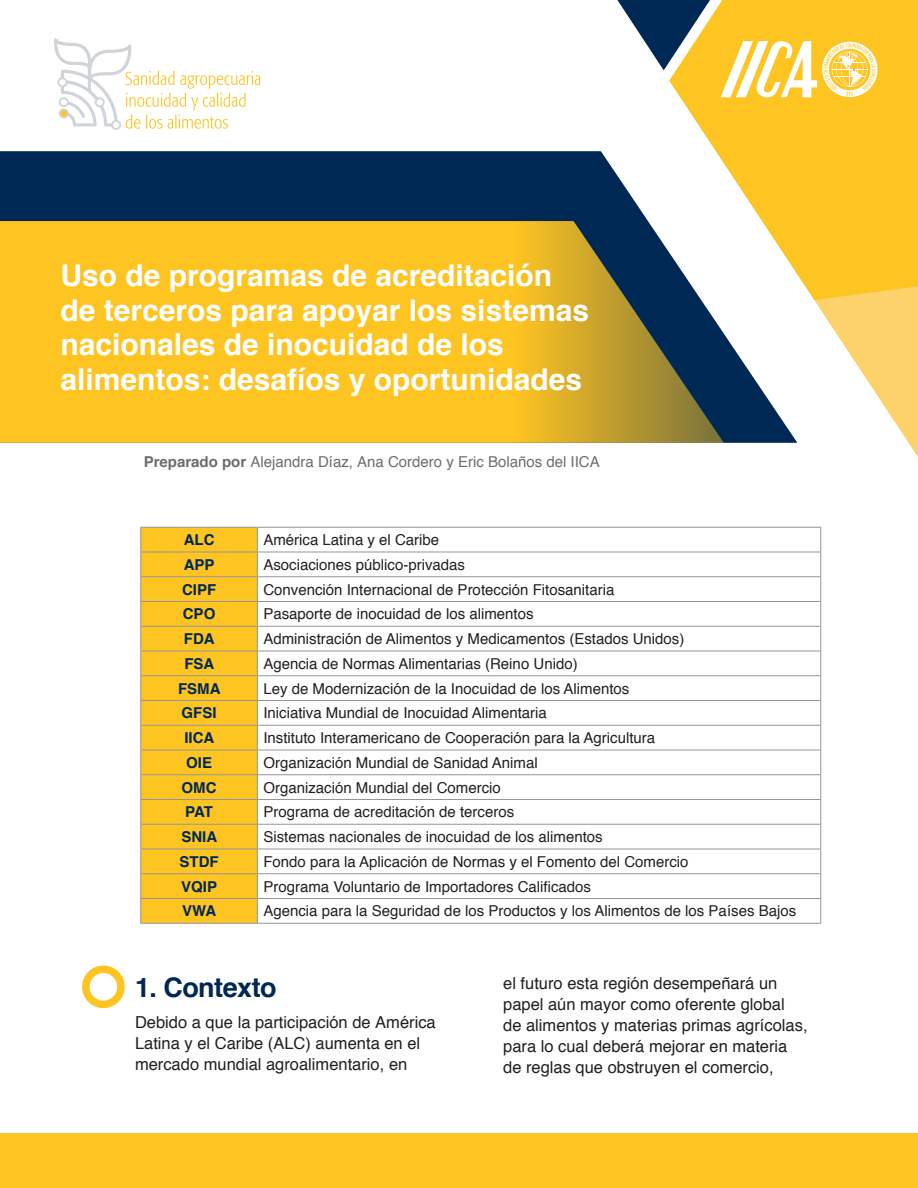
<style>
.page{position:relative;width:918px;height:1188px;background:#fff}
.page>*{position:absolute;margin:0;border:0;box-sizing:border-box;transform-origin:0 0}
.t1{font:700 30px/34.5px "Helvetica";color:#fff}
.t2{font:700 27px "Helvetica";letter-spacing:-.02em;color:#002855}
.List_Paragraph{font:16.5px/21px "Helvetica";color:#231f20}
.t3{font:15px "Helvetica";color:#231f20}
.t4{font:700 15px "Helvetica";color:#002855}
.t5{font:15px "Helvetica";color:#6c6d70}
.s1{font-weight:700}
</style>
<div class="page">
<svg style="left:681px;top:0;width:237px;height:443px;background:#feca39"></svg>
<svg style="left:0;top:151px;width:797px;height:292px;fill:#002855"></svg>
<div style="left:141px;top:528px;width:116px;height:395px;background:#fec422"></div>
<hr style="left:140px;top:527px;width:117px;height:1px;background:#939598">
<hr style="left:257px;top:527px;width:564px;height:1px;background:#939598">
<hr style="left:140px;top:552px;width:117px;height:1px;background:#939598">
<hr style="left:257px;top:552px;width:564px;height:1px;background:#939598">
<hr style="left:140px;top:576px;width:117px;height:1px;background:#939598">
<hr style="left:257px;top:576px;width:564px;height:1px;background:#939598">
<hr style="left:140px;top:601px;width:117px;height:1px;background:#939598">
<hr style="left:257px;top:601px;width:564px;height:1px;background:#939598">
<hr style="left:140px;top:626px;width:117px;height:1px;background:#939598">
<hr style="left:257px;top:626px;width:564px;height:1px;background:#939598">
<hr style="left:140px;top:651px;width:117px;height:1px;background:#939598">
<hr style="left:257px;top:651px;width:564px;height:1px;background:#939598">
<hr style="left:140px;top:675px;width:117px;height:1px;background:#939598">
<hr style="left:257px;top:675px;width:564px;height:1px;background:#939598">
<hr style="left:140px;top:700px;width:117px;height:1px;background:#939598">
<hr style="left:257px;top:700px;width:564px;height:1px;background:#939598">
<hr style="left:140px;top:725px;width:117px;height:1px;background:#939598">
<hr style="left:257px;top:725px;width:564px;height:1px;background:#939598">
<hr style="left:140px;top:750px;width:117px;height:1px;background:#939598">
<hr style="left:257px;top:750px;width:564px;height:1px;background:#939598">
<hr style="left:140px;top:774px;width:117px;height:1px;background:#939598">
<hr style="left:257px;top:774px;width:564px;height:1px;background:#939598">
<hr style="left:140px;top:799px;width:117px;height:1px;background:#939598">
<hr style="left:257px;top:799px;width:564px;height:1px;background:#939598">
<hr style="left:140px;top:824px;width:117px;height:1px;background:#939598">
<hr style="left:257px;top:824px;width:564px;height:1px;background:#939598">
<hr style="left:140px;top:849px;width:117px;height:1px;background:#939598">
<hr style="left:257px;top:849px;width:564px;height:1px;background:#939598">
<hr style="left:140px;top:873px;width:117px;height:1px;background:#939598">
<hr style="left:257px;top:873px;width:564px;height:1px;background:#939598">
<hr style="left:140px;top:898px;width:117px;height:1px;background:#939598">
<svg style="left:140px;top:528px;width:1px;height:395px"></svg>
<hr style="left:257px;top:898px;width:564px;height:1px;background:#939598">
<svg style="left:257px;top:528px;width:1px;height:395px"></svg>
<svg style="left:820px;top:528px;width:1px;height:395px"></svg>
<hr style="left:140px;top:923px;width:117px;height:1px;background:#939598">
<hr style="left:257px;top:923px;width:564px;height:1px;background:#939598">
<svg style="left:815px;top:286px;width:103px;height:171px"></svg>
<svg style="left:0;top:221px;width:724px;height:222px;background:#e1b42d"></svg>
<div style="left:0;top:1134px;width:918px;height:54px;background:#fec422"></div>
<svg style="left:617px;top:0;width:261px;height:98px"></svg>
<div style="left:82px;top:966px;width:43px;height:42px;border:8px solid #fec422;border-radius:50%"></div>
<svg style="left:54px;top:38px;width:206px;height:92px"></svg>
<p class="t1" style="left:60px;top:259px;width:530px">Uso de programas de acreditación de terceros para apoyar los sistemas nacionales de inocuidad de los alimentos: desafíos y oportunidades</p>
<p class="t5" style="left:144px;top:450px;width:457px"><span class="s1">Preparado por</span> Alejandra Díaz, Ana Cordero y Eric Bolaños del IICA</p>
<p class="t4" style="left:184px;top:528px;width:32px">ALC</p>
<p class="t3" style="left:263px;top:528px;width:177px">América Latina y el Caribe</p>
<p class="t4" style="left:184px;top:553px;width:32px">APP</p>
<p class="t3" style="left:263px;top:553px;width:203px">Asociaciones público-privadas</p>
<p class="t4" style="left:182px;top:577px;width:36px">CIPF</p>
<p class="t3" style="left:263px;top:578px;width:352px">Convención Internacional de Protección Fitosanitaria</p>
<p class="t4" style="left:183px;top:602px;width:34px">CPO</p>
<p class="t3" style="left:263px;top:603px;width:272px">Pasaporte de inocuidad de los alimentos</p>
<p class="t4" style="left:184px;top:627px;width:32px">FDA</p>
<p class="t3" style="left:263px;top:627px;width:422px">Administración de Alimentos y Medicamentos (Estados Unidos)</p>
<p class="t4" style="left:184px;top:652px;width:31px">FSA</p>
<p class="t3" style="left:263px;top:652px;width:316px">Agencia de Normas Alimentarias (Reino Unido)</p>
<p class="t4" style="left:178px;top:676px;width:44px">FSMA</p>
<p class="t3" style="left:263px;top:677px;width:368px">Ley de Modernización de la Inocuidad de los Alimentos</p>
<p class="t4" style="left:182px;top:701px;width:37px">GFSI</p>
<p class="t3" style="left:263px;top:702px;width:285px">Iniciativa Mundial de Inocuidad Alimentaria</p>
<p class="t4" style="left:184px;top:726px;width:31px">IICA</p>
<p class="t3" style="left:263px;top:726px;width:393px">Instituto Interamericano de Cooperación para la Agricultura</p>
<p class="t4" style="left:186px;top:751px;width:27px">OIE</p>
<p class="t3" style="left:263px;top:751px;width:276px">Organización Mundial de Sanidad Animal</p>
<p class="t4" style="left:182px;top:775px;width:36px">OMC</p>
<p class="t3" style="left:263px;top:776px;width:239px">Organización Mundial del Comercio</p>
<p class="t4" style="left:185px;top:800px;width:29px">PAT</p>
<p class="t3" style="left:263px;top:801px;width:252px">Programa de acreditación de terceros</p>
<p class="t4" style="left:181px;top:825px;width:37px">SNIA</p>
<p class="t3" style="left:263px;top:825px;width:341px">Sistemas nacionales de inocuidad de los alimentos</p>
<p class="t4" style="left:180px;top:850px;width:41px">STDF</p>
<p class="t3" style="left:263px;top:850px;width:427px">Fondo para la Aplicación de Normas y el Fomento del Comercio</p>
<p class="t4" style="left:181px;top:874px;width:37px">VQIP</p>
<p class="t3" style="left:263px;top:875px;width:329px">Programa Voluntario de Importadores Calificados</p>
<p class="t4" style="left:182px;top:899px;width:36px">VWA</p>
<p class="t3" style="left:263px;top:900px;width:534px">Agencia para la Seguridad de los Productos y los Alimentos de los Países Bajos</p>
<p class="t2" style="left:135px;top:965px;width:143px">1. Contexto</p>
<p class="List_Paragraph" style="left:135px;top:1013px;width:302px">Debido a que la participación de América<br>Latina y el Caribe (ALC) aumenta en el mercado mundial agroalimentario, en</p>
<p class="List_Paragraph" style="left:503px;top:973px;width:306px">el futuro esta región desempeñará un papel aún mayor como oferente global<br>de alimentos y materias primas agrícolas, para lo cual deberá mejorar en materia de reglas que obstruyen el comercio,</p>
</div>
